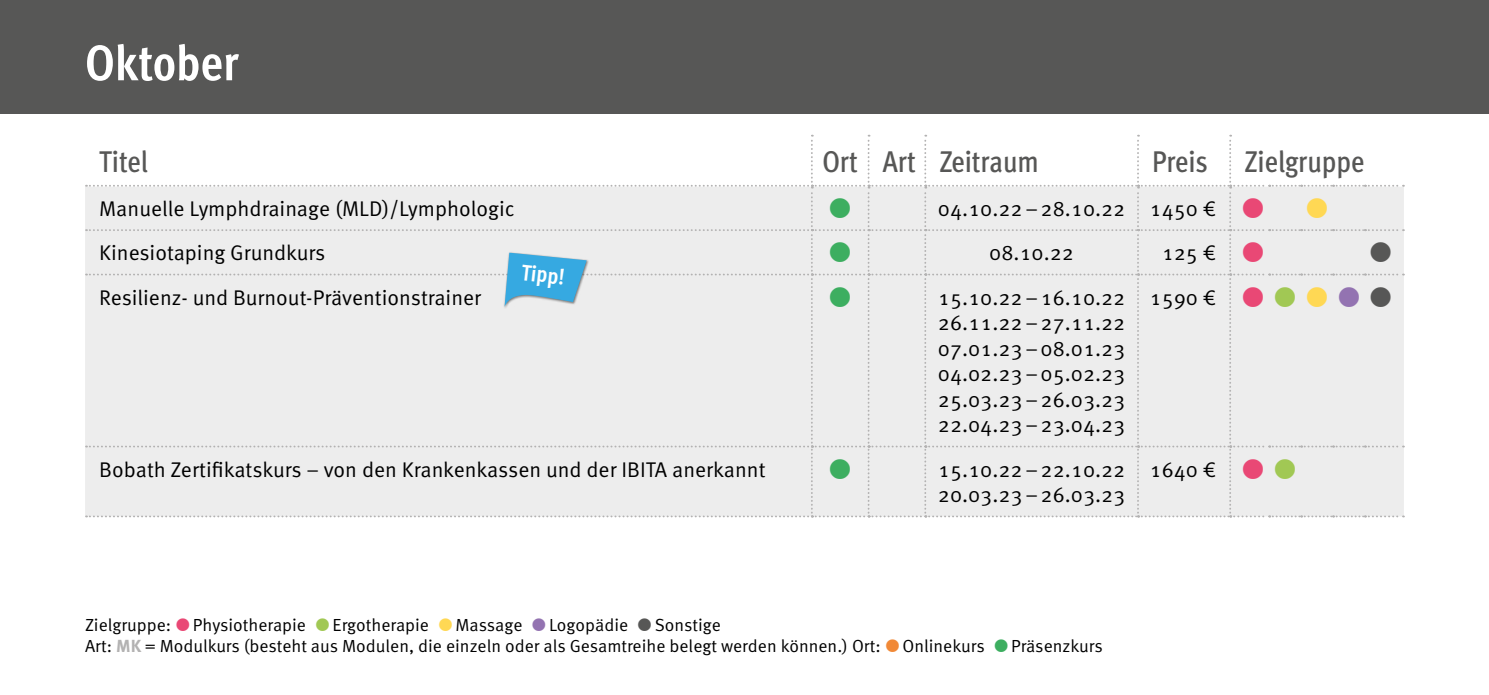
<style>
.page{position:relative;width:1489px;height:695px;background:#fff}
.page>*{position:absolute;margin:0;border:0;box-sizing:border-box;transform-origin:0 0}
.t1{font:700 condensed 50px "Meta OT";color:#fff}
.t2{font:500 condensed 30px "Meta OT";color:#575756}
.t3{font:700 condensed 22.5px "Meta OT";color:#fff}
.t4{font:21.25px/25.5px "Meta OT Norm";color:#000;text-align:justify}
.t5{font:17.5px/21px "Meta OT Norm";color:#000}
.s1{font-family:"Meta OT";font-weight:700;color:#b3b2b2}
</style>
<div class="page">
<div style="left:0;top:0;width:1488px;height:113px;background:#575756"></div>
<svg style="left:86px;top:135px;width:1317px;height:382px;background:#edeeee"></svg>
<h1 class="t1" style="left:85px;top:31px;width:155px">Oktober</h1>
<h2 class="t2" style="left:99px;top:142px;width:50px">Titel</h2>
<h2 class="t2" style="left:822px;top:142px;width:218px">Ort Art Zeitraum</h2>
<h2 class="t2" style="left:1152px;top:142px;width:214px">Preis Zielgruppe</h2>
<p class="t4" style="left:99px;top:196px;width:417px">Manuelle Lymphdrainage (MLD)/Lymphologic</p>
<p class="t4" style="left:937px;top:196px;width:279px">04.10.22–28.10.22 1450 €</p>
<p class="t4" style="left:99px;top:240px;width:228px">Kinesiotaping Grundkurs</p>
<p class="t4" style="left:989px;top:240px;width:86px">08.10.22</p>
<p class="t4" style="left:1161px;top:240px;width:55px">125 €</p>
<p class="t4" style="left:99px;top:285px;width:383px">Resilienz- und Burnout-Präventionstrainer</p>
<p class="t4" style="left:937px;top:285px;width:189px">15.10.22–16.10.22<br>26.11.22–27.11.22<br>07.01.23–08.01.23<br>04.02.23–05.02.23<br>25.03.23–26.03.23<br>22.04.23–23.04.23</p>
<p class="t4" style="left:1149px;top:285px;width:67px">1590 €</p>
<p class="t4" style="left:99px;top:457px;width:667px">Bobath Zertifikatskurs – von den Krankenkassen und der IBITA anerkannt</p>
<p class="t4" style="left:937px;top:457px;width:189px">15.10.22–22.10.22<br>20.03.23–26.03.23</p>
<p class="t4" style="left:1149px;top:457px;width:67px">1640 €</p>
<p class="t3" style="left:523px;top:257px;width:45px;rotate:7deg">Tipp!</p>
<p class="t5" style="left:85px;top:615px;width:222px">Zielgruppe: Physiotherapie</p>
<p class="t5" style="left:332px;top:615px;width:98px">Ergotherapie</p>
<p class="t5" style="left:455px;top:615px;width:68px">Massage</p>
<p class="t5" style="left:549px;top:615px;width:81px">Logopädie</p>
<p class="t5" style="left:85px;top:615px;width:901px;text-indent:569px">Sonstige<br>Art: <span class="s1">MK</span> = Modulkurs (besteht aus Modulen, die einzeln oder als Gesamtreihe belegt werden können.) Ort: Onlinekurs</p>
<p class="t5" style="left:1011px;top:636px;width:93px">Präsenzkurs</p>
</div>
